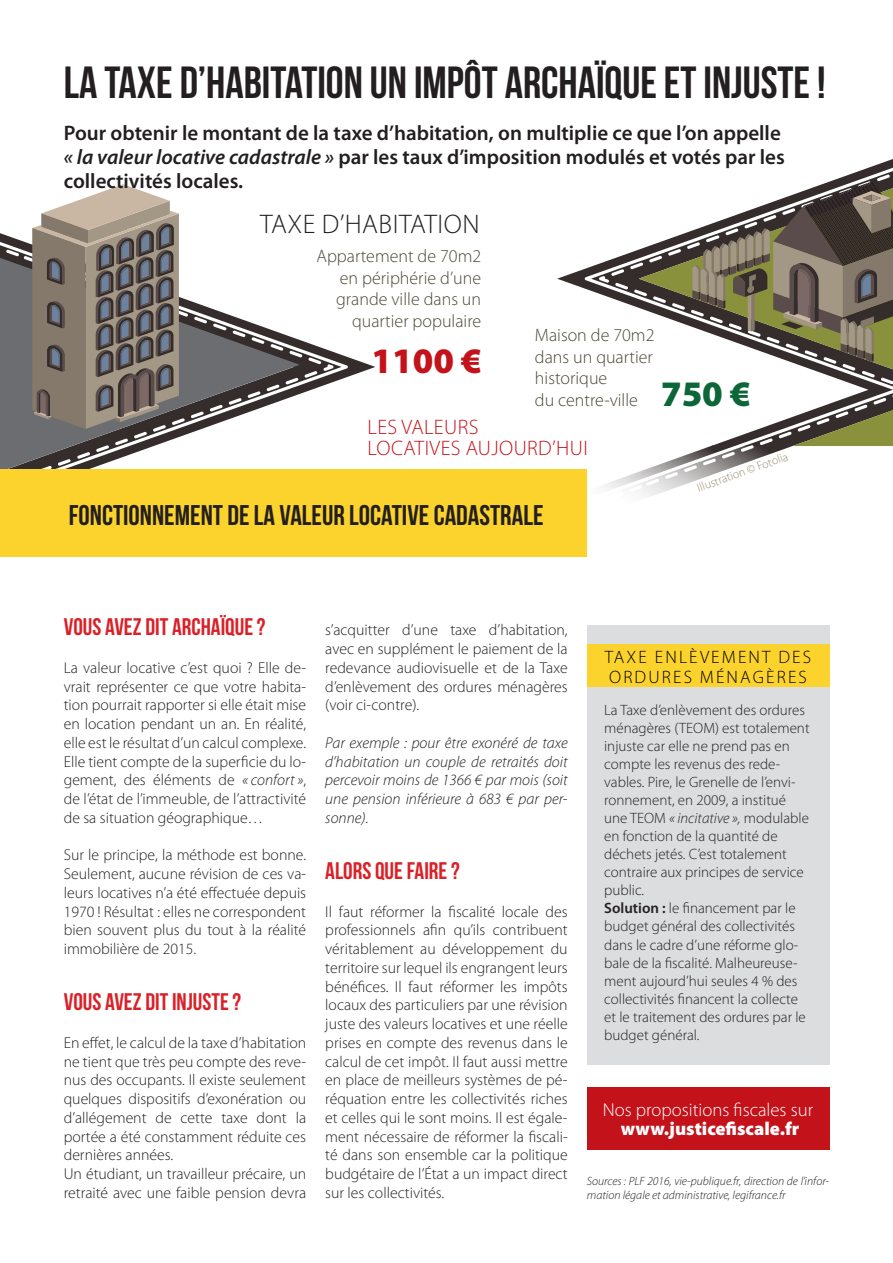
<style>
.page{position:relative;width:893px;height:1263px;background:#fff}
.page>*{position:absolute;margin:0;border:0;box-sizing:border-box;transform-origin:0 0}
.t1{font:45px "Bebas Neue";color:#231f20}
.t2{font:900 36px "Myriad Pro";color:#c4121a}
.t3{font:900 36px "Myriad Pro";color:#0c6638}
.t4{font:28.5px "Bebas Neue";color:#231f20}
.t5{font:300 27px "Myriad Pro";color:#231f20}
.t6{font:24px "Bebas Neue";color:#da2128}
.t7{font:600 21px/24px "Myriad Pro";color:#231f20}
.t8{font:300 21px/21px "Myriad Pro";letter-spacing:.02em;color:#c4121a}
.t9{font:300 18.75px "Myriad Pro";color:#fff}
.t10{font:900 18.75px "Myriad Pro";color:#fff}
.t11{font:300 18px/21.6px "Myriad Pro";color:#4c4736;text-align:right}
.t12{font:300 18px/19.5px "Myriad Pro";letter-spacing:.12em;color:#000001}
.t13{font:300 15.75px/18.8px "Myriad Pro";color:#231f20;text-align:justify}
.t14{font:italic 300 15.75px/18.8px "Myriad Pro";color:#231f20;text-align:justify}
.t15{font:300 15px/18px "Myriad Pro";color:#231f20}
.t16{font:italic 300 12px/13.5px "Myriad Pro";color:#231f20}
.t17{font:300 12px "Myriad Pro";color:#988d72}
.s1{font-style:italic}
.s2{font-weight:600}
</style>
<div class="page">
<svg style="left:0;top:233px;width:375px;height:161px"></svg>
<svg style="left:557px;top:266px;width:34px;height:25px"></svg>
<svg style="left:591px;top:159px;width:302px;height:149px"></svg>
<svg style="left:602px;top:446px;width:191px;height:51px"></svg>
<svg style="left:639px;top:188px;width:254px;height:258px"></svg>
<svg style="left:692px;top:181px;width:201px;height:181px"></svg>
<svg style="left:0;top:258px;width:300px;height:211px"></svg>
<svg style="left:32px;top:184px;width:147px;height:245px;background:#888079"></svg>
<div style="left:0;top:469px;width:587px;height:88px;background:#fcd32d"></div>
<div style="left:587px;top:625px;width:242px;height:440px;background:#dcdddf"></div>
<div style="left:587px;top:644px;width:242px;height:42px;background:#fcd32d"></div>
<div style="left:587px;top:1087px;width:242px;height:62px;background:#c4121a"></div>
<h1 class="t1" style="left:64px;top:57px;width:763px">LA TAXE D’HABITATION UN IMPÔT ARCHAÏQUE ET INJUSTE !</h1>
<h3 class="t7" style="left:64px;top:121px;width:723px">Pour obtenir le montant de la taxe d’habitation, on multiplie ce que l’on appelle <span class="s1">« la valeur locative cadastrale »</span> par les taux d’imposition modulés et votés par les collectivités locales.</h3>
<h3 class="t5" style="left:260px;top:208px;width:116px">taxe d’habitatio</h3>
<h3 class="t5" style="left:462px;top:208px;width:19px">n</h3>
<p class="t11" style="left:316px;top:245px;width:166px">Appartement de 70m2 en périphérie d’une grande ville dans un quartier populaire</p>
<h2 class="t2" style="left:372px;top:336px;width:112px">1100 €</h2>
<p class="t11" style="left:535px;top:324px;width:121px;text-align:left">Maison de 70m2 dans un quartier historique<br>du centre-ville</p>
<h3 class="t8" style="left:367px;top:417px;width:56px">Les valeurs locati</h3>
<h3 class="t8" style="left:430px;top:438px;width:84px">ves aujourd</h3>
<h3 class="t8" style="left:552px;top:438px;width:26px">’hui</h3>
<h3 class="t4" style="left:69px;top:499px;width:476px">FONCTIONNEMENT DE LA VALEUR LOCATIVE CADASTRALE</h3>
<h2 class="t3" style="left:661px;top:370px;width:91px">750 €</h2>
<p class="t17" style="left:695px;top:481px;width:97px;rotate:-20deg">Illustration © Fotolia</p>
<h3 class="t6" style="left:64px;top:614px;width:203px">VOUS AVEZ DIT ARCHAÏQUE ?</h3>
<p class="t13" style="left:64px;top:658px;width:244px">La valeur locative c’est quoi ? Elle de&shy;vrait représenter ce que votre habita&shy;tion pourrait rapporter si elle était mise en location pendant un an. En réalité, elle est le résultat d’un calcul complexe.<br>Elle tient compte de la superficie du lo&shy;gement, des éléments de <span class="s1">« confort »</span>, de l’état de l’immeuble, de l’attractivité de sa situation géographique…</p>
<p class="t13" style="left:64px;top:845px;width:244px">Sur le principe, la méthode est bonne.<br>Seulement, aucune révision de ces va&shy;leurs locatives n’a été effectuée depuis 1970 ! Résultat : elles ne correspondent bien souvent plus du tout à la réalité immobilière de 2015.</p>
<h3 class="t6" style="left:64px;top:989px;width:179px">VOUS AVEZ DIT INJUSTE ?</h3>
<p class="t13" style="left:64px;top:1033px;width:244px;text-align:left">En effet, le calcul de la taxe d’habitation ne tient que très peu compte des reve&shy;nus des occupants. Il existe seulement quelques dispositifs d’exonération ou d’allégement de cette taxe dont la portée a été constamment réduite ces dernières années.<br>Un étudiant, un travailleur précaire, un retraité avec une faible pension devra</p>
<p class="t13" style="left:325px;top:620px;width:244px">s’acquitter d’une taxe d’habitation, avec en supplément le paiement de la redevance audiovisuelle et de la Taxe d’enlèvement des ordures ménagères (voir ci-contre).</p>
<p class="t14" style="left:325px;top:733px;width:244px">Par exemple : pour être exonéré de taxe d’habitation un couple de retraités doit percevoir moins de 1366 € par mois (soit une pension inférieure à 683 € par per&shy;sonne).</p>
<h3 class="t6" style="left:325px;top:858px;width:136px">ALORS QUE FAIRE ?</h3>
<p class="t13" style="left:325px;top:902px;width:244px">Il faut réformer la fiscalité locale des professionnels afin qu’ils contribuent véritablement au développement du territoire sur lequel ils engrangent leurs bénéfices. Il faut réformer les impôts locaux des particuliers par une révision juste des valeurs locatives et une réelle prises en compte des revenus dans le calcul de cet impôt. Il faut aussi mettre en place de meilleurs systèmes de pé&shy;réquation entre les collectivités riches et celles qui le sont moins. Il est égale&shy;ment nécessaire de réformer la fiscali&shy;té dans son ensemble car la politique budgétaire de l’État a un impact direct sur les collectivités.</p>
<p class="t12" style="left:605px;top:647px;width:185px">taxe enl èvement des ordures</p>
<p class="t12" style="left:700px;top:667px;width:88px">ménagères</p>
<p class="t15" style="left:604px;top:701px;width:207px">La Taxe d’enlèvement des ordures ménagères (TEOM) est totalement injuste car elle ne prend pas en compte les revenus des rede&shy;vables. Pire, le Grenelle de l’envi&shy;ronnement, en 2009, a institué une TEOM <span class="s1">« incitative »,</span> modulable en fonction de la quantité de déchets jetés. C’est totalement contraire aux principes de service public.<br><span class="s2">Solution :</span> le financement par le budget général des collectivités dans le cadre d’une réforme glo&shy;bale de la fiscalité. Malheureuse&shy;ment aujourd’hui seules 4 % des collectivités financent la collecte et le traitement des ordures par le budget général.</p>
<p class="t9" style="left:603px;top:1098px;width:212px">Nos propositions fiscales sur</p>
<p class="t10" style="left:621px;top:1116px;width:180px">www.justicefiscale.fr</p>
<p class="t16" style="left:587px;top:1174px;width:244px">Sources : PLF 2016, vie-publique.fr, direction de l’infor&shy;mation légale et administrative, legifrance.fr</p>
</div>
